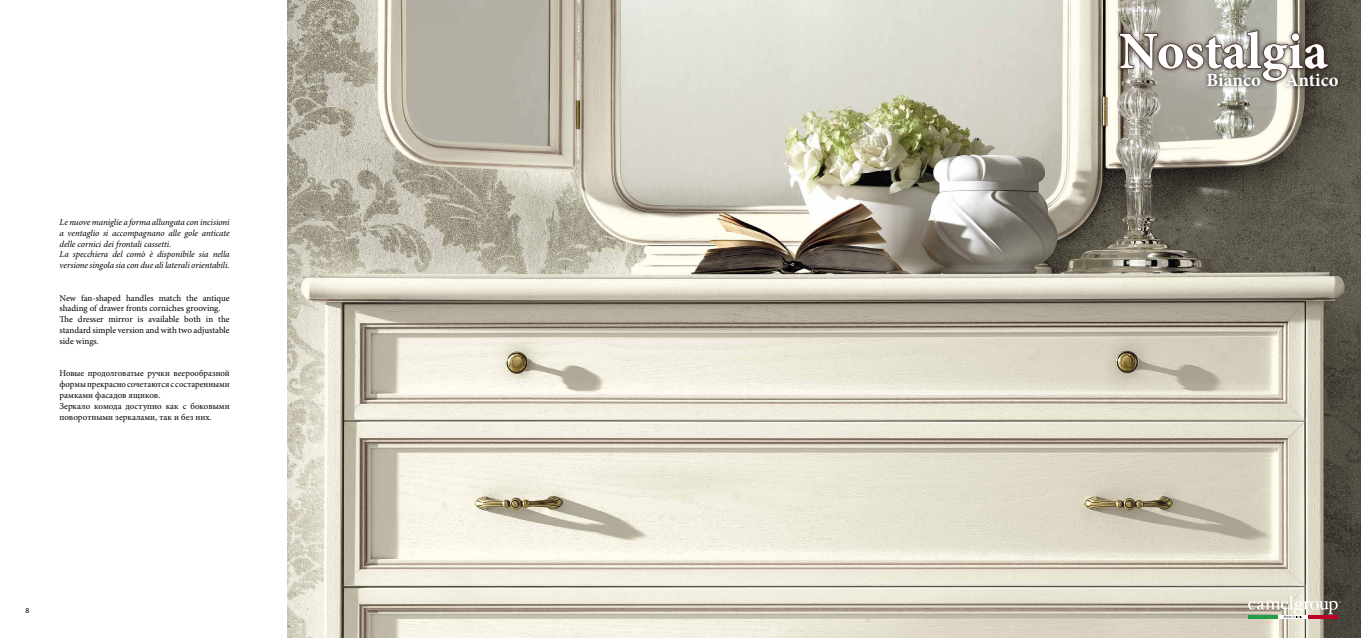
<style>
.page{position:relative;width:1361px;height:638px;background:#fff}
.page>*{position:absolute;margin:0;border:0;box-sizing:border-box;transform-origin:0 0}
.t1{font:700 52.5px "Minion Pro";color:#fff}
.t2{font:700 18.75px "Minion Pro";color:#fff}
.t3{font:9px/10.8px "Minion Pro";color:#000}
.t4{font:italic 9px/10.8px "Minion Pro";letter-spacing:-.01em;color:#000}
.t5{font:7.5px "Myriad Pro";color:#000}
</style>
<div class="page">
<img style="left:287px;top:0;width:1074px;height:638px">
<div style="left:1115px;top:26px;width:217px;height:60px;background:#000;opacity:.75"></div>
<svg style="left:1118px;top:29px;width:211px;height:53px;background:#7d746d"></svg>
<div style="left:1203px;top:69px;width:139px;height:21px;background:#000;opacity:.75"></div>
<svg style="left:1248px;top:595px;width:92px;height:23px;background:#beb7aa"></svg>
<p class="t4" style="left:60px;top:217px;width:172px">Le nuove maniglie a forma allungata con incisioni a ventaglio si accompagnano alle gole anticate delle cornici dei frontali cassetti.<br>La specchiera del comò è disponibile sia nella versione singola sia con due ali laterali orientabili.</p>
<p class="t3" style="left:60px;top:292px;width:172px">New fan-shaped handles match the antique shading of drawer fronts corniches grooving.<br>The dresser mirror is available both in the standard simple version and with two adjustable side wings.</p>
<p class="t3" style="left:60px;top:368px;width:172px">Новые продолговатые ручки веерообразной формы прекрасно сочетаются с состаренными рамками фасадов ящиков.<br>Зеркало комода доступно как с боковыми поворотными зеркалами, так и без них.</p>
<p class="t5" style="left:26px;top:605px;width:5px">8</p>
<h1 class="t1" style="left:1119px;top:14px;width:210px">Nostalgia</h1>
<h2 class="t2" style="left:1206px;top:67px;width:56px">Bianco</h2>
<h2 class="t2" style="left:1285px;top:67px;width:55px">Antico</h2>
</div>
